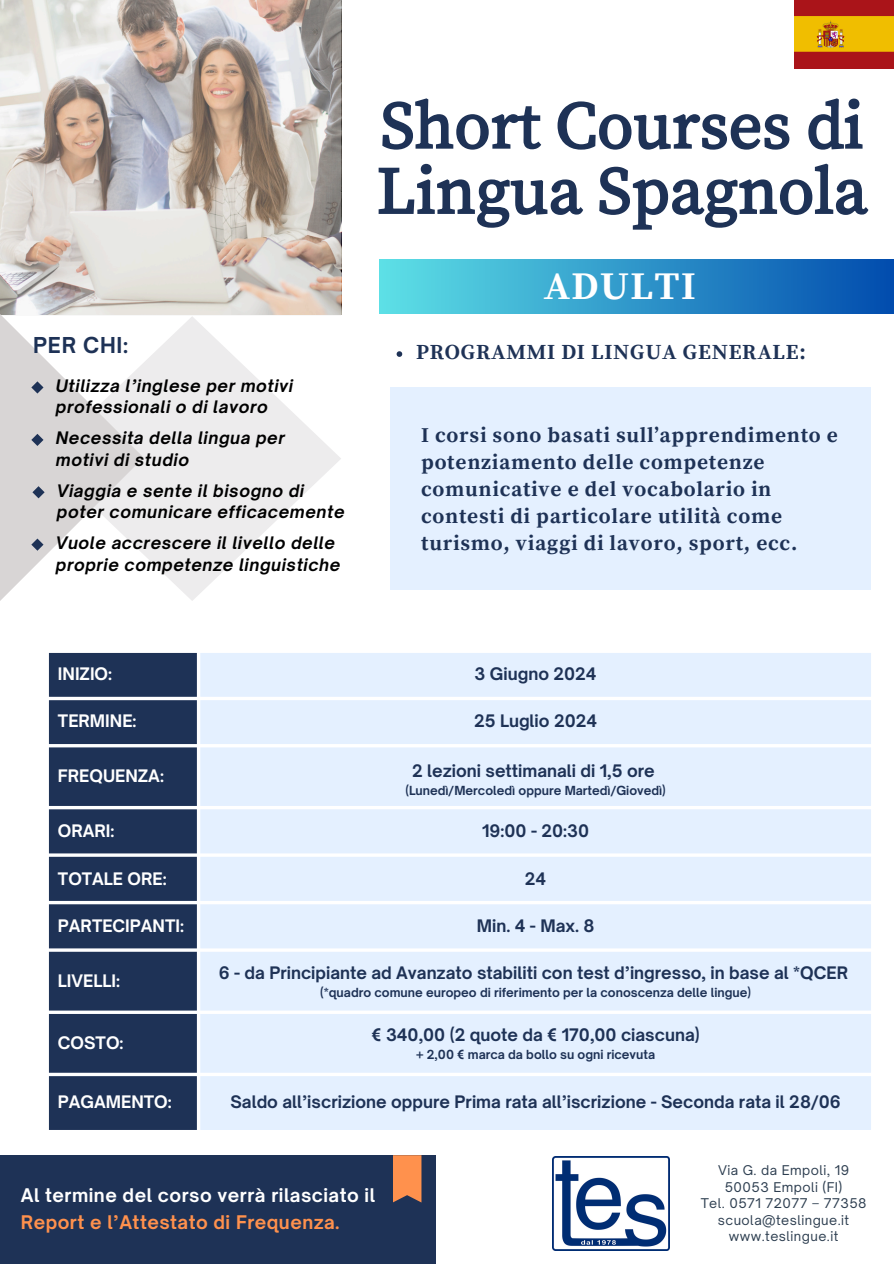
<style>
.page{position:relative;width:894px;height:1264px;background:#fff}
.page>*{position:absolute;margin:0;border:0;box-sizing:border-box;transform-origin:0 0}
.t1{font:66px/65.2px "Source Serif Pro";color:#1e3256}
.t2{font:700 39px "Source Serif Pro";letter-spacing:.035em;color:#fff}
.t3{font:700 21.45px "Source Serif Pro";letter-spacing:.035em;color:#1e3256}
.t4{font:700 21px/27px "Source Serif Pro";letter-spacing:.035em;color:#1e3256}
.t5{font:700 21px "Open Sauce One";letter-spacing:.035em;color:#1e3256}
.t6{font:700 18px/27px "Open Sauce One";letter-spacing:.025em;color:#fff}
.t7{font:700 16.5px "Open Sauce One";color:#1e3256}
.t8{font:italic 700 16.5px/21.3px "Open Sauce One";letter-spacing:.035em;color:#000}
.t9{font:700 16.5px "Open Sauce One";color:#fff}
.t10{font:12.9px/16.6px "Open Sauce One";letter-spacing:.035em;color:#2d3e50;text-align:center}
.t11{font:700 12px "Open Sauce One";color:#1e3256}
.s1{color:#ff914d}
</style>
<div class="page">
<div style="left:0;top:1155px;width:435px;height:108px;background:#1e3256"></div>
<div style="left:379px;top:259px;width:514px;height:55px;background:linear-gradient(to right,#5de0e6,#014cae)"></div>
<svg style="left:49px;top:653px;width:148px;height:476px;background:#2a3d5f"></svg>
<div style="left:200px;top:653px;width:670px;height:476px;background:#e4f0ff"></div>
<img style="left:552px;top:1156px;width:117px;height:94px">
<div style="left:390px;top:387px;width:480px;height:202px;background:#e4f0ff"></div>
<svg style="left:0;top:0;width:341px;height:315px;background:#c7bfb9"></svg>
<svg style="left:143px;top:317px;width:198px;height:284px;fill:#edeced"></svg>
<svg style="left:0;top:314px;width:143px;height:287px"></svg>
<svg style="left:31px;top:381px;width:12px;height:12px"></svg>
<svg style="left:31px;top:434px;width:12px;height:12px"></svg>
<svg style="left:32px;top:486px;width:13px;height:12px"></svg>
<svg style="left:31px;top:538px;width:12px;height:12px"></svg>
<svg style="left:393px;top:1155px;width:28px;height:47px"></svg>
<svg style="left:382px;top:98px;width:481px;height:52px"></svg>
<svg style="left:378px;top:163px;width:491px;height:67px"></svg>
<svg style="left:396px;top:351px;width:6px;height:6px"></svg>
<img style="left:794px;top:0;width:99px;height:69px">
<p class="t1" style="left:376px;top:96px;width:492px">Short Courses di<br>Lingua Spagnola</p>
<p class="t5" style="left:33px;top:332px;width:97px">PER CHI:</p>
<h6 class="t8" style="left:56px;top:375px;width:239px">Utilizza l’inglese per motivi professionali o di lavoro</h6>
<p class="t8" style="left:56px;top:427px;width:230px">Necessita della lingua per motivi di studio</p>
<p class="t8" style="left:57px;top:480px;width:289px">Viaggia e sente il bisogno di poter comunicare efficacemente</p>
<p class="t8" style="left:56px;top:532px;width:286px">Vuole accrescere il livello delle proprie competenze linguistiche</p>
<p class="t2" style="left:544px;top:264px;width:153px">ADULTI</p>
<p class="t3" style="left:416px;top:339px;width:391px">PROGRAMMI DI LINGUA GENERALE:</p>
<p class="t4" style="left:421px;top:422px;width:418px">I corsi sono basati sull’apprendimento e potenziamento delle competenze comunicative e del vocabolario in contesti di particolare utilità come turismo, viaggi di lavoro, sport, ecc.</p>
<p class="t9" style="left:58px;top:663px;width:56px">INIZIO:</p>
<p class="t7" style="left:474px;top:663px;width:123px">3 Giugno 2024</p>
<h1 class="t9" style="left:58px;top:710px;width:80px">TERMINE:</h1>
<h2 class="t7" style="left:474px;top:710px;width:124px">25 Luglio 2024</h2>
<h3 class="t9" style="left:58px;top:766px;width:107px">FREQUENZA:</h3>
<h6 class="t7" style="left:412px;top:760px;width:244px">2 lezioni settimanali di 1,5 ore</h6>
<p class="t11" style="left:405px;top:782px;width:262px">(Lunedì/Mercoledì oppure Martedì/Giovedì)</p>
<h6 class="t9" style="left:58px;top:820px;width:58px">ORARI:</h6>
<h4 class="t7" style="left:482px;top:820px;width:108px">19:00 - 20:30</h4>
<h6 class="t9" style="left:58px;top:868px;width:110px">TOTALE ORE:</h6>
<h6 class="t7" style="left:525px;top:868px;width:23px">24</h6>
<p class="t9" style="left:58px;top:915px;width:128px">PARTECIPANTI:</p>
<p class="t7" style="left:476px;top:915px;width:119px">Min. 4 - Max. 8</p>
<p class="t9" style="left:58px;top:970px;width:63px">LIVELLI:</p>
<p class="t7" style="left:219px;top:962px;width:630px">6 - da Principiante ad Avanzato stabiliti con test d’ingresso, in base al *QCER</p>
<p class="t11" style="left:320px;top:984px;width:432px">(*quadro comune europeo di riferimento per la conoscenza delle lingue)</p>
<p class="t9" style="left:58px;top:1032px;width:67px">COSTO:</p>
<p class="t7" style="left:371px;top:1024px;width:329px">€ 340,00 (2 quote da € 170,00 ciascuna)</p>
<p class="t11" style="left:416px;top:1046px;width:240px">+ 2,00 € marca da bollo su ogni ricevuta</p>
<p class="t9" style="left:58px;top:1091px;width:115px">PAGAMENTO:</p>
<p class="t7" style="left:230px;top:1091px;width:611px">Saldo all’iscrizione oppure Prima rata all’iscrizione - Seconda rata il 28/06</p>
<p class="t6" style="left:21px;top:1181px;width:356px">Al termine del corso verrà rilasciato il<br><span class="s1">Report e l’Attestato di Frequenza.</span></p>
<p class="t10" style="left:717px;top:1161px;width:132px">Via G. da Empoli, 19<br>50053 Empoli (FI)</p>
<p class="t10" style="left:700px;top:1194px;width:167px">Tel. 0571 72077 – 77358</p>
<p class="t10" style="left:717px;top:1211px;width:133px">scuola@teslingue.it</p>
<p class="t10" style="left:728px;top:1228px;width:111px">www.teslingue.it</p>
</div>
